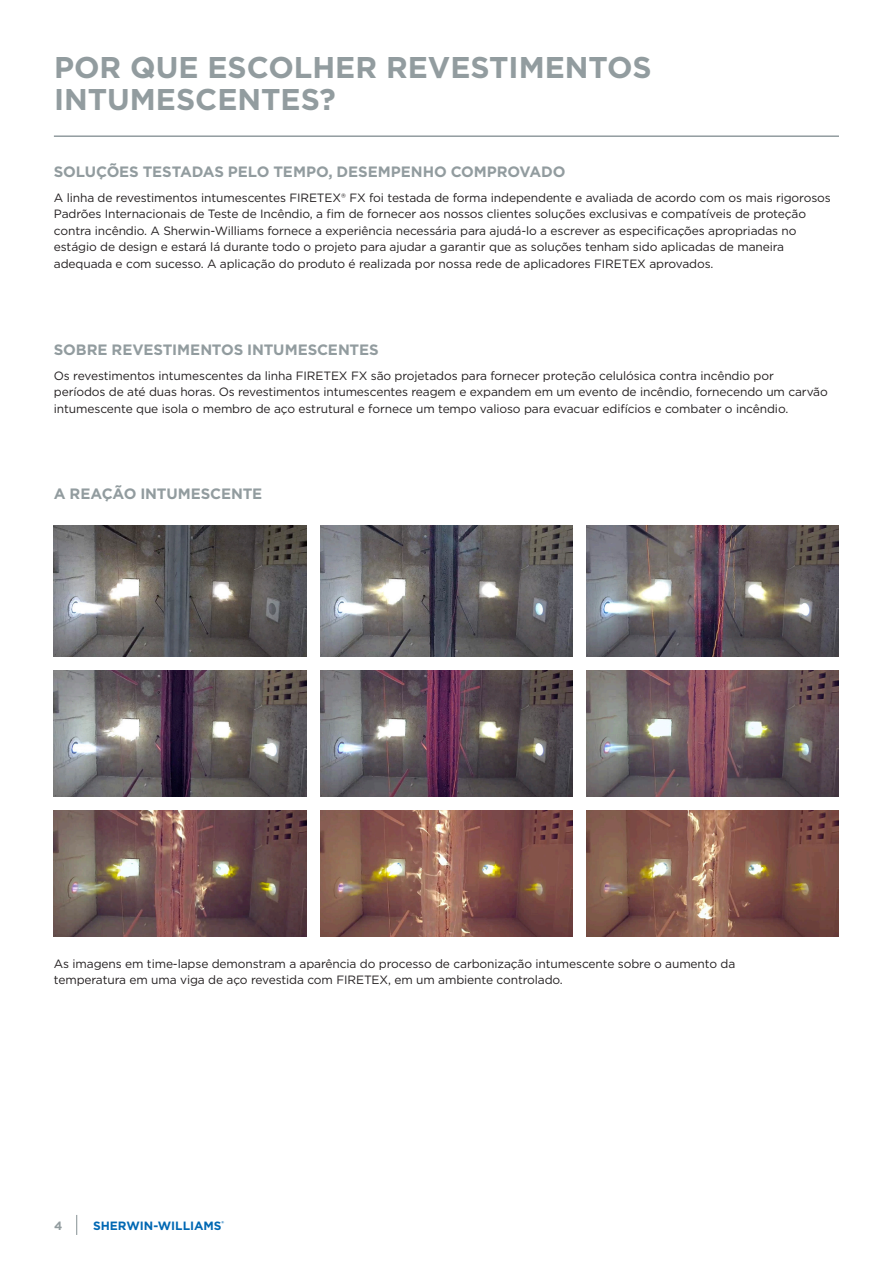
<style>
.page{position:relative;width:893px;height:1263px;background:#fff}
.page>*{position:absolute;margin:0;border:0;box-sizing:border-box;transform-origin:0 0}
.t1{font:700 30px/31.5px "Gotham";color:#929c9f}
.t2{font:700 15px "Gotham";letter-spacing:-.005em;color:#929c9f}
.t3{font:12px/16.5px "Gotham";letter-spacing:-.01em;color:#231f20}
.t4{font:700 12px "Gotham";color:#0168b3}
.t5{font:700 12px "Gotham";color:#929c9f}
</style>
<div class="page">
<svg style="left:76px;top:1215px;width:1px;height:20px"></svg>
<hr style="left:54px;top:135px;width:785px;height:2px;background:#929c9f">
<img style="left:54px;top:525px;width:252px;height:131px">
<img style="left:320px;top:525px;width:253px;height:131px">
<img style="left:586px;top:525px;width:253px;height:131px">
<img style="left:54px;top:670px;width:252px;height:126px">
<img style="left:320px;top:670px;width:253px;height:127px">
<img style="left:586px;top:670px;width:253px;height:126px">
<img style="left:586px;top:810px;width:253px;height:127px">
<img style="left:320px;top:810px;width:253px;height:127px">
<img style="left:54px;top:810px;width:252px;height:127px">
<p class="t1" style="left:54px;top:51px;width:599px">POR QUE ESCOLHER REVESTIMENTOS<br>INTUMESCENTES?</p>
<p class="t2" style="left:54px;top:162px;width:513px">SOLUÇÕES TESTADAS PELO TEMPO, DESEMPENHO COMPROVADO</p>
<p class="t3" style="left:54px;top:189px;width:778px">A linha de revestimentos intumescentes FIRETEX® FX foi testada de forma independente e avaliada de acordo com os mais rigorosos Padrões Internacionais de Teste de Incêndio, a fim de fornecer aos nossos clientes soluções exclusivas e compatíveis de proteção contra incêndio. A Sherwin-Williams fornece a experiência necessária para ajudá-lo a escrever as especificações apropriadas no estágio de design e estará lá durante todo o projeto para ajudar a garantir que as soluções tenham sido aplicadas de maneira adequada e com sucesso. A aplicação do produto é realizada por nossa rede de aplicadores FIRETEX aprovados.</p>
<p class="t2" style="left:54px;top:339px;width:326px">SOBRE REVESTIMENTOS INTUMESCENTES</p>
<p class="t3" style="left:54px;top:367px;width:775px">Os revestimentos intumescentes da linha FIRETEX FX são projetados para fornecer proteção celulósica contra incêndio por períodos de até duas horas. Os revestimentos intumescentes reagem e expandem em um evento de incêndio, fornecendo um carvão intumescente que isola o membro de aço estrutural e fornece um tempo valioso para evacuar edifícios e combater o incêndio.</p>
<p class="t2" style="left:54px;top:484px;width:210px">A REAÇÃO INTUMESCENTE</p>
<p class="t3" style="left:54px;top:955px;width:683px">As imagens em time-lapse demonstram a aparência do processo de carbonização intumescente sobre o aumento da temperatura em uma viga de aço revestida com FIRETEX, em um ambiente controlado.</p>
<p class="t5" style="left:54px;top:1218px;width:10px">4</p>
<p class="t4" style="left:93px;top:1217px;width:132px">SHERWIN-WILLIAMS<sup>®</sup></p>
</div>
